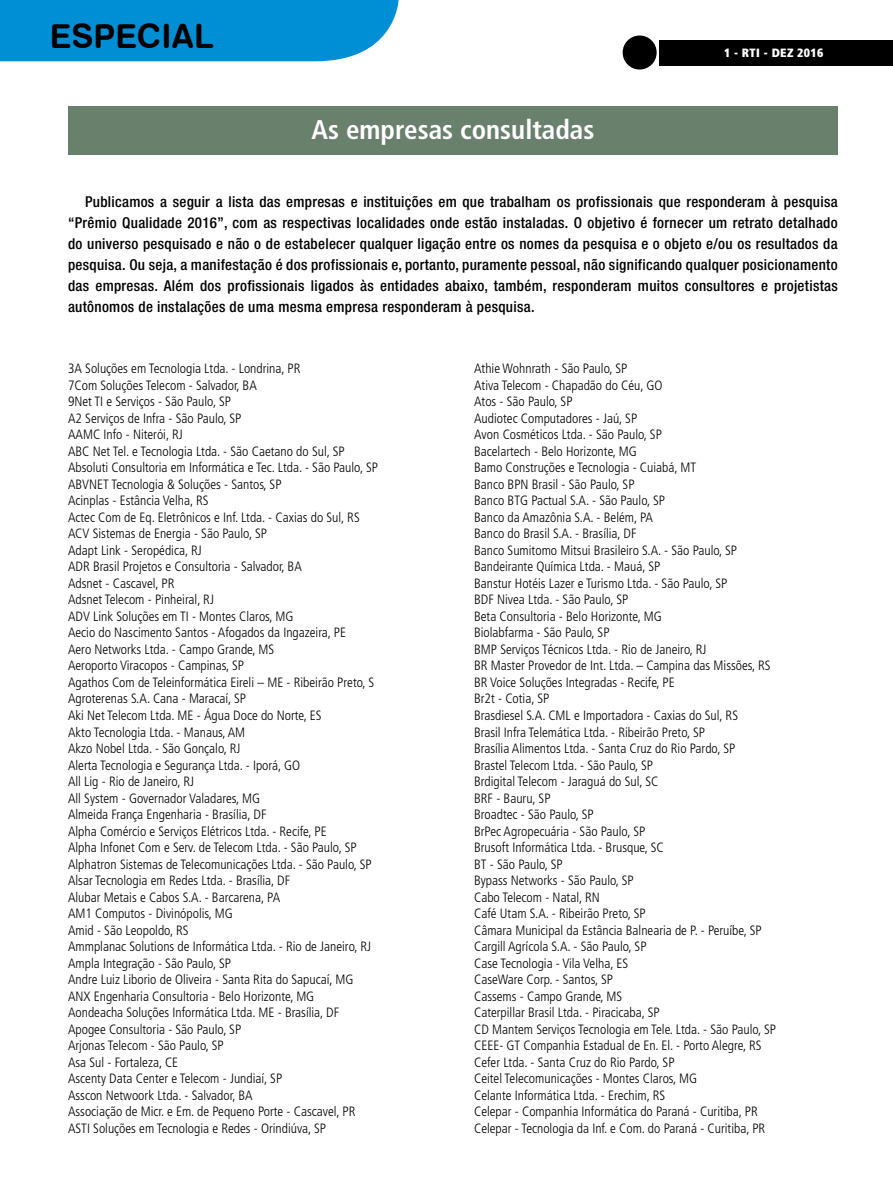
<style>
.page{position:relative;width:893px;height:1191px;background:#fff}
.page>*{position:absolute;margin:0;border:0;box-sizing:border-box;transform-origin:0 0}
.t1{font:33px "Swiss 721 BT Bold Rounded";color:#000}
.t2{font:700 condensed 27px "Frutiger";color:#fff}
.t3{font:500 condensed 15px/21px "Helvetica Neue";letter-spacing:.02em;color:#000;text-align:justify}
.t4{font:300 condensed 13.5px/16.5px "Frutiger";color:#000}
.t5{font:900 condensed 12px "Frutiger";letter-spacing:.03em;color:#fff}
</style>
<div class="page">
<div style="left:0;top:0;width:399px;height:62px;background:#008fd5"></div>
<div style="left:659px;top:40px;width:234px;height:25px;background:#000"></div>
<div style="left:623px;top:35px;width:34px;height:35px;background:#000;border-radius:50%"></div>
<div style="left:68px;top:106px;width:770px;height:49px;background:#69806c"></div>
<h1 class="t1" style="left:50px;top:15px;width:165px">ESPECIAL</h1>
<h2 class="t2" style="left:312px;top:113px;width:284px">As empresas consultadas</h2>
<p class="t5" style="left:724px;top:45px;width:101px">1 - RTI - DEZ 2016</p>
<p class="t3" style="left:68px;top:191px;width:771px;text-indent:17px">Publicamos a seguir a lista das empresas e instituições em que trabalham os profissionais que responderam à pesquisa “Prêmio Qualidade 2016”, com as respectivas localidades onde estão instaladas. O objetivo é fornecer um retrato detalhado do universo pesquisado e não o de estabelecer qualquer ligação entre os nomes da pesquisa e o objeto e/ou os resultados da pesquisa. Ou seja, a manifestação é dos profissionais e, portanto, puramente pessoal, não significando qualquer posicionamento das empresas. Além dos profissionais ligados às entidades abaixo, também, responderam muitos consultores e projetistas autônomos de instalações de uma mesma empresa responderam à pesquisa.</p>
<p class="t4" style="left:68px;top:361px;width:311px">3A Soluções em Tecnologia Ltda. - Londrina, PR<br>7Com Soluções Telecom - Salvador, BA<br>9Net TI e Serviços - São Paulo, SP<br>A2 Serviços de Infra - São Paulo, SP<br>AAMC Info - Niterói, RJ<br>ABC Net Tel. e Tecnologia Ltda. - São Caetano do Sul, SP Absoluti Consultoria em Informática e Tec. Ltda. - São Paulo, SP ABVNET Tecnologia &amp; Soluções - Santos, SP<br>Acinplas - Estância Velha, RS<br>Actec Com de Eq. Eletrônicos e Inf. Ltda. - Caxias do Sul, RS ACV Sistemas de Energia - São Paulo, SP<br>Adapt Link - Seropédica, RJ<br>ADR Brasil Projetos e Consultoria - Salvador, BA<br>Adsnet - Cascavel, PR<br>Adsnet Telecom - Pinheiral, RJ<br>ADV Link Soluções em TI - Montes Claros, MG<br>Aecio do Nascimento Santos - Afogados da Ingazeira, PE<br>Aero Networks Ltda. - Campo Grande, MS<br>Aeroporto Viracopos - Campinas, SP<br>Agathos Com de Teleinformática Eireli – ME - Ribeirão Preto, S Agroterenas S.A. Cana - Maracaí, SP<br>Aki Net Telecom Ltda. ME - Água Doce do Norte, ES<br>Akto Tecnologia Ltda. - Manaus, AM<br>Akzo Nobel Ltda. - São Gonçalo, RJ<br>Alerta Tecnologia e Segurança Ltda. - Iporá, GO<br>All Lig - Rio de Janeiro, RJ<br>All System - Governador Valadares, MG<br>Almeida França Engenharia - Brasília, DF<br>Alpha Comércio e Serviços Elétricos Ltda. - Recife, PE<br>Alpha Infonet Com e Serv. de Telecom Ltda. - São Paulo, SP Alphatron Sistemas de Telecomunicações Ltda. - São Paulo, SP Alsar Tecnologia em Redes Ltda. - Brasília, DF<br>Alubar Metais e Cabos S.A. - Barcarena, PA<br>AM1 Computos - Divinópolis, MG<br>Amid - São Leopoldo, RS<br>Ammplanac Solutions de Informática Ltda. - Rio de Janeiro, RJ Ampla Integração - São Paulo, SP<br>Andre Luiz Liborio de Oliveira - Santa Rita do Sapucaí, MG ANX Engenharia Consultoria - Belo Horizonte, MG<br>Aondeacha Soluções Informática Ltda. ME - Brasília, DF Apogee Consultoria - São Paulo, SP<br>Arjonas Telecom - São Paulo, SP<br>Asa Sul - Fortaleza, CE<br>Ascenty Data Center e Telecom - Jundiaí, SP<br>Asscon Netwoork Ltda. - Salvador, BA<br>Associação de Micr. e Em. de Pequeno Porte - Cascavel, PR ASTI Soluções em Tecnologia e Redes - Orindiúva, SP</p>
<p class="t4" style="left:474px;top:361px;width:304px">Athie Wohnrath - São Paulo, SP<br>Ativa Telecom - Chapadão do Céu, GO<br>Atos - São Paulo, SP<br>Audiotec Computadores - Jaú, SP<br>Avon Cosméticos Ltda. - São Paulo, SP<br>Bacelartech - Belo Horizonte, MG<br>Bamo Construções e Tecnologia - Cuiabá, MT<br>Banco BPN Brasil - São Paulo, SP<br>Banco BTG Pactual S.A. - São Paulo, SP<br>Banco da Amazônia S.A. - Belém, PA<br>Banco do Brasil S.A. - Brasília, DF<br>Banco Sumitomo Mitsui Brasileiro S.A. - São Paulo, SP Bandeirante Química Ltda. - Mauá, SP<br>Banstur Hotéis Lazer e Turismo Ltda. - São Paulo, SP<br>BDF Nivea Ltda. - São Paulo, SP<br>Beta Consultoria - Belo Horizonte, MG<br>Biolabfarma - São Paulo, SP<br>BMP Serviços Técnicos Ltda. - Rio de Janeiro, RJ<br>BR Master Provedor de Int. Ltda. – Campina das Missões, RS BR Voice Soluções Integradas - Recife, PE<br>Br2t - Cotia, SP<br>Brasdiesel S.A. CML e Importadora - Caxias do Sul, RS<br>Brasil Infra Telemática Ltda. - Ribeirão Preto, SP<br>Brasília Alimentos Ltda. - Santa Cruz do Rio Pardo, SP<br>Brastel Telecom Ltda. - São Paulo, SP<br>Brdigital Telecom - Jaraguá do Sul, SC<br>BRF - Bauru, SP<br>Broadtec - São Paulo, SP<br>BrPec Agropecuária - São Paulo, SP<br>Brusoft Informática Ltda. - Brusque, SC<br>BT - São Paulo, SP<br>Bypass Networks - São Paulo, SP<br>Cabo Telecom - Natal, RN<br>Café Utam S.A. - Ribeirão Preto, SP<br>Câmara Municipal da Estância Balnearia de P. - Peruíbe, SP Cargill Agrícola S.A. - São Paulo, SP<br>Case Tecnologia - Vila Velha, ES<br>CaseWare Corp. - Santos, SP<br>Cassems - Campo Grande, MS<br>Caterpillar Brasil Ltda. - Piracicaba, SP<br>CD Mantem Serviços Tecnologia em Tele. Ltda. - São Paulo, SP CEEE- GT Companhia Estadual de En. El. - Porto Alegre, RS Cefer Ltda. - Santa Cruz do Rio Pardo, SP<br>Ceitel Telecomunicações - Montes Claros, MG<br>Celante Informática Ltda. - Erechim, RS<br>Celepar - Companhia Informática do Paraná - Curitiba, PR Celepar - Tecnologia da Inf. e Com. do Paraná - Curitiba, PR</p>
</div>
